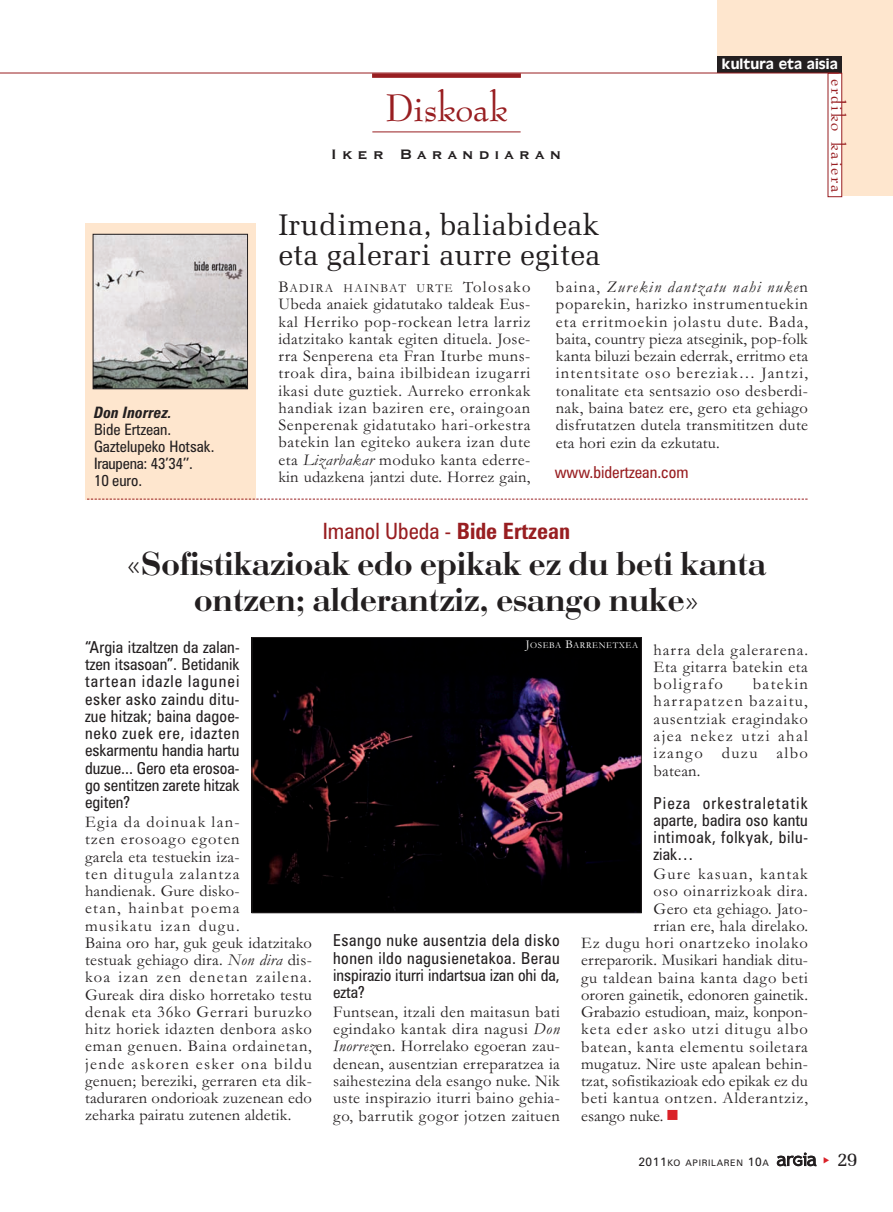
<style>
.page{position:relative;width:893px;height:1212px;background:#fff}
.page>*{position:absolute;margin:0;border:0;box-sizing:border-box;transform-origin:0 0}
.t1{font:45px "Bernadette";color:#981e21}
.t2{font:34.5px/36px "Bodoni";color:#231f20;text-align:center}
.t3{font:30px/30px "Memoir";color:#231f20}
.t4{font:condensed 22.5px "Zurich BT";color:#981e21}
.t5{font:21px "Bernadette";letter-spacing:.09em;color:#981e21}
.t6{font:19.5px "Memoir";color:#231f20}
.t7{font:700 18px "Copperplate Gothic BT";letter-spacing:.255em;color:#231f20}
.t8{font:16.5px/17.2px "Garamond";letter-spacing:.03em;color:#231f20;text-align:justify}
.t9{font:condensed 16.5px/17.2px "Zurich BT";color:#231f20;text-align:justify}
.t10{font:16.5px "Garamond";color:#231f20}
.t11{font:16.5px "Garamond";letter-spacing:.005em;color:#231f20}
.t12{font:16.5px "Garamond";letter-spacing:.07em;color:#231f20}
.t13{font:16.5px "Garamond";letter-spacing:.05em;color:#231f20}
.t14{font:condensed 16.5px "Zurich BT";color:#981e21}
.t15{font:condensed 15.75px/17.1px "Zurich BT";color:#231f20}
.t16{font:italic 700 condensed 15.75px "Zurich BT";color:#231f20}
.t17{font:15px "Antique Olive";letter-spacing:.005em;color:#fff}
.t18{font:12.3px "Garamond";letter-spacing:.105em;color:#231f20}
.t19{font:9px "Zurich BT";letter-spacing:.075em;color:#231f20}
.t20{font:9px "Garamond";letter-spacing:.06em;color:#fff}
.s1{font-size:16.5px}
.s2{font-style:italic}
.s3{font-weight:700}
.s4{font-size:12px}
.s5{color:#da2128}
</style>
<div class="page">
<div style="left:717px;top:0;width:158px;height:59px;background:#fee6ce"></div>
<div style="left:835px;top:0;width:58px;height:196px;background:#fee6ce"></div>
<div style="left:717px;top:57px;width:125px;height:16px;background:#231f20"></div>
<div style="left:828px;top:74px;width:13px;height:122px;background:#fff"></div>
<div style="left:828px;top:73px;width:14px;height:124px;border:1px solid #981e21"></div>
<hr style="left:372px;top:132px;width:149px;height:1px;background:#981e21">
<div style="left:372px;top:73px;width:149px;height:5px;background:#981e21"></div>
<hr style="left:0;top:73px;width:839px;height:1px;background:#981e21">
<svg style="left:777px;top:1152px;width:39px;height:14px"></svg>
<div style="left:85px;top:223px;width:170px;height:276px;background:#fee6ce"></div>
<img style="left:95px;top:236px;width:151px;height:151px">
<div style="left:93px;top:234px;width:155px;height:155px;border:1px solid #231f20"></div>
<svg style="left:87px;top:499px;width:721px;height:1px"></svg>
<img style="left:254px;top:639px;width:386px;height:272px">
<div style="left:252px;top:637px;width:390px;height:276px;border:1px solid #231f20"></div>
<p class="t16" style="left:94px;top:407px;width:79px">Don Inorrez.</p>
<p class="t15" style="left:94px;top:422px;width:122px">Bide Ertzean.<br>Gaztelupeko Hotsak.<br>Iraupena: 43’34’’.<br>10 euro.</p>
<h1 class="t1" style="left:385px;top:89px;width:124px">Diskoak</h1>
<p class="t7" style="left:331px;top:142px;width:232px">Iker Barandiaran</p>
<p class="t17" style="left:722px;top:59px;width:117px">kultura eta aisia</p>
<p class="t5" style="left:846px;top:79px;width:116px;rotate:90deg">erdiko kaiera</p>
<h3 class="t3" style="left:278px;top:212px;width:324px">Irudimena, baliabideak eta galerari aurre egitea</h3>
<p class="t18" style="left:278px;top:284px;width:253px"><span class="s1">B</span>ADIRA HAINBAT URTE <span class="s1">Tolosako</span></p>
<p class="t8" style="left:278px;top:297px;width:254px">Ubeda anaiek gidatutako taldeak Eus&shy;kal Herriko pop-rockean letra larriz idatzitako kantak egiten dituela. Jose&shy;rra Senperena eta Fran Iturbe muns&shy;troak dira, baina ibilbidean izugarri ikasi dute guztiek. Aurreko erronkak handiak izan baziren ere, oraingoan Senperenak gidatutako hari-orkestra batekin lan egiteko aukera izan dute eta <span class="s2">Lizarbakar</span> moduko kanta ederre&shy;kin udazkena jantzi dute. Horrez gain,</p>
<p class="t8" style="left:556px;top:280px;width:254px">baina, <span class="s2">Zurekin dantzatu nahi nuke</span>n poparekin, harizko instrumentuekin eta erritmoekin jolastu dute. Bada, baita, country pieza atseginik, pop-folk kanta biluzi bezain ederrak, erritmo eta intentsitate oso bereziak… Jantzi, tonalitate eta sentsazio oso desberdi&shy;nak, baina batez ere, gero eta gehiago disfrutatzen dutela transmititzen dute eta hori ezin da ezkutatu.</p>
<p class="t14" style="left:555px;top:466px;width:135px">www.bidertzean.com</p>
<h3 class="t4" style="left:323px;top:523px;width:249px">Imanol Ubeda - <span class="s3">Bide Ertzean</span></h3>
<h2 class="t2" style="left:127px;top:549px;width:641px">«Sofistikazioak edo epikak ez du beti kanta ontzen; alderantziz, esango nuke»</h2>
<p class="t9" style="left:85px;top:640px;width:156px">“Argia itzaltzen da zalan&shy;tzen itsasoan”. Betidanik tartean idazle lagunei esker asko zaindu ditu&shy;zue hitzak; baina dagoe&shy;neko zuek ere, idazten eskarmentu handia hartu duzue... Gero eta erosoa&shy;go sentitzen zarete hitzak egiten?</p>
<p class="t8" style="left:85px;top:815px;width:228px;text-align:left">Egia da doinuak lan-<br>tzen erosoago egoten<br>garela eta testuekin iza-<br>ten ditugula zalantza handienak. Gure disko-<br>etan, hainbat poema<br>musikatu izan dugu.<br>Baina oro har, guk geuk idatzitako testuak gehiago dira. <span class="s2">Non dira</span> dis&shy;koa izan zen denetan zailena.<br>Gureak dira disko horretako testu denak eta 36ko Gerrari buruzko hitz horiek idazten denbora asko eman genuen. Baina ordainetan, jende askoren esker ona bildu genuen; bereziki, gerraren eta dik&shy;taduraren ondorioak zuzenean edo zeharka pairatu zutenen aldetik.</p>
<p class="t20" style="left:526px;top:642px;width:114px"><span class="s4">J</span>OSEBA <span class="s4">B</span>ARRENETXEA</p>
<p class="t8" style="left:654px;top:643px;width:156px">harra dela galerarena.<br>Eta gitarra batekin eta boligrafo</p>
<p class="t8" style="left:654px;top:677px;width:156px;text-indent:99px">batekin harrapatzen bazaitu, ausentziak eragindako ajea nekez utzi ahal izango duzu albo batean.</p>
<p class="t9" style="left:654px;top:795px;width:156px">Pieza orkestraletatik aparte, badira oso kantu intimoak, folkyak, bilu&shy;ziak…</p>
<p class="t12" style="left:654px;top:868px;width:156px">Gure kasuan, kantak</p>
<p class="t8" style="left:654px;top:884px;width:156px">oso oinarrizkoak dira.</p>
<p class="t8" style="left:654px;top:902px;width:156px">Gero eta gehiago. Jato-</p>
<p class="t8" style="left:654px;top:919px;width:156px">rrian ere, hala direlako.</p>
<p class="t13" style="left:581px;top:937px;width:228px">Ez dugu hori onartzeko inolako</p>
<p class="t11" style="left:581px;top:954px;width:228px">erreparorik. Musikari handiak ditu-</p>
<p class="t8" style="left:581px;top:971px;width:228px">gu taldean baina kanta dago beti</p>
<p class="t11" style="left:581px;top:989px;width:228px">ororen gainetik, edonoren gainetik.</p>
<p class="t10" style="left:581px;top:1006px;width:228px">Grabazio estudioan, maiz, konpon-</p>
<p class="t12" style="left:581px;top:1023px;width:228px">keta eder asko utzi ditugu albo</p>
<p class="t8" style="left:581px;top:1040px;width:228px">batean, kanta elementu soiletara</p>
<p class="t8" style="left:581px;top:1057px;width:228px">mugatuz. Nire uste apalean behin-</p>
<p class="t10" style="left:581px;top:1075px;width:228px">tzat, sofistikazioak edo epikak ez du</p>
<p class="t8" style="left:581px;top:1091px;width:228px">beti kantua ontzen. Alderantziz,</p>
<p class="t10" style="left:581px;top:1110px;width:99px">esango nuke. <span class="s5">■</span></p>
<p class="t9" style="left:333px;top:933px;width:228px">Esango nuke ausentzia dela disko honen ildo nagusienetakoa. Berau inspirazio iturri indartsua izan ohi da, ezta?</p>
<p class="t8" style="left:333px;top:1005px;width:228px">Funtsean, itzali den maitasun bati egindako kantak dira nagusi <span class="s2">Don Inorrez</span>en. Horrelako egoeran zau&shy;denean, ausentzian erreparatzea ia saihestezina dela esango nuke. Nik uste inspirazio iturri baino gehia&shy;go, barrutik gogor jotzen zaituen</p>
<p class="t19" style="left:638px;top:1160px;width:132px"><span class="s4">2011</span>KO APIRILAREN <span class="s4">10</span>A</p>
<p class="t6" style="left:837px;top:1151px;width:22px">29</p>
</div>
